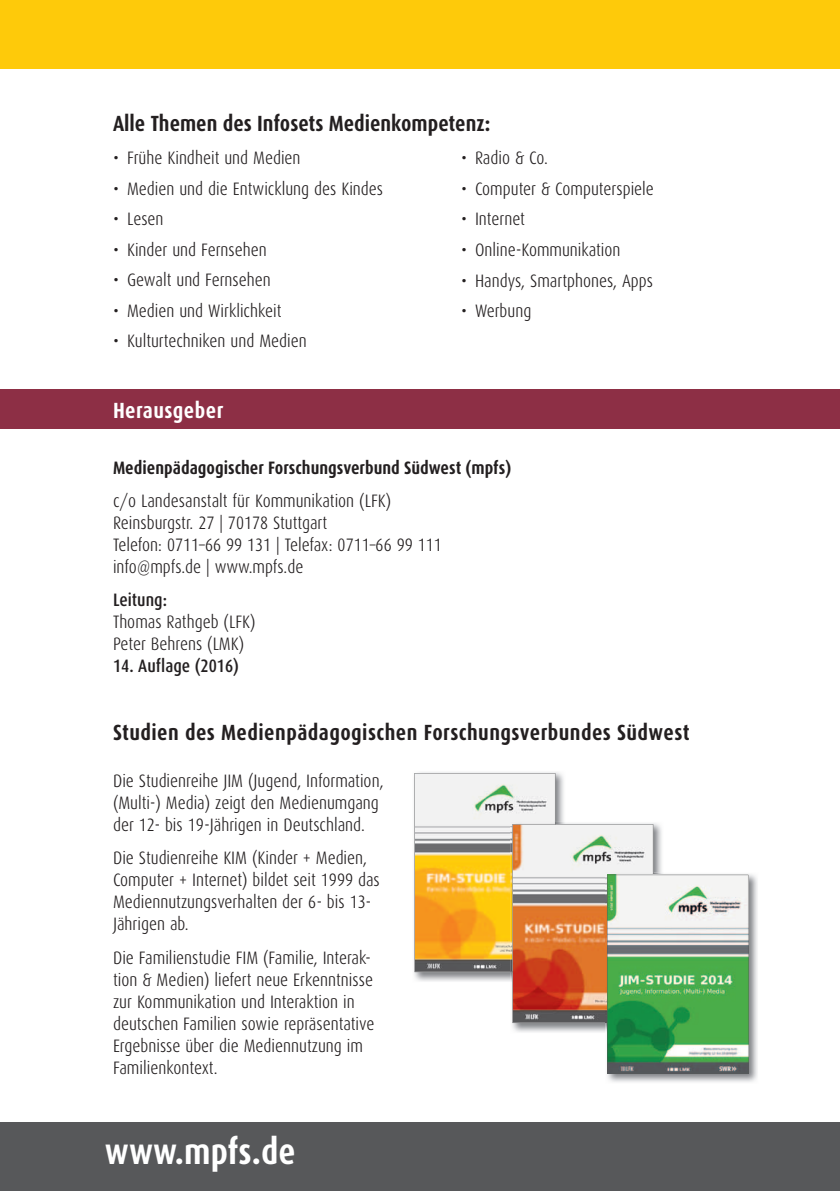
<style>
.page{position:relative;width:840px;height:1191px;background:#fff}
.page>*{position:absolute;margin:0;border:0;box-sizing:border-box;transform-origin:0 0}
.t1{font:700 36px "Dax Condensed";color:#fff}
.t2{font:700 22px "Dax Condensed";letter-spacing:.02em;color:#231f20}
.t3{font:700 22px "Dax Condensed";color:#231f20}
.t4{font:700 22px "Dax Condensed";letter-spacing:.02em;color:#fff}
.t5{font:300 18px/22px "Dax Condensed";color:#231f20}
.t6{font:700 18px "Dax Condensed";color:#231f20}
.t7{font:500 18px "Dax Condensed";color:#231f20}
</style>
<div class="page">
<div style="left:0;top:1123px;width:839px;height:68px;background:#57585a"></div>
<div style="left:0;top:0;width:839px;height:68px;background:#feca0a"></div>
<img style="left:607px;top:874px;width:150px;height:208px">
<svg style="left:414px;top:773px;width:334px;height:300px"></svg>
<div style="left:0;top:389px;width:839px;height:40px;background:#8d2f45"></div>
<p class="t3" style="left:113px;top:111px;width:378px">Alle Themen des Infosets Medienkompetenz:</p>
<p class="t5" style="left:113px;top:147px;width:189px">• Frühe Kindheit und Medien</p>
<p class="t5" style="left:113px;top:178px;width:271px">• Medien und die Entwicklung des Kindes</p>
<p class="t5" style="left:113px;top:208px;width:52px">• Lesen</p>
<p class="t5" style="left:113px;top:239px;width:155px">• Kinder und Fernsehen</p>
<p class="t5" style="left:113px;top:269px;width:159px">• Gewalt und Fernsehen</p>
<p class="t5" style="left:113px;top:300px;width:170px">• Medien und Wirklichkeit</p>
<p class="t5" style="left:113px;top:330px;width:195px">• Kulturtechniken und Medien</p>
<p class="t5" style="left:460px;top:147px;width:88px">• Radio &amp; Co.</p>
<p class="t5" style="left:460px;top:178px;width:194px">• Computer &amp; Computerspiele</p>
<p class="t5" style="left:460px;top:208px;width:65px">• Internet</p>
<p class="t5" style="left:460px;top:239px;width:161px">• Online-Kommunikation</p>
<p class="t5" style="left:460px;top:269px;width:193px">• Handys, Smartphones, Apps</p>
<p class="t5" style="left:460px;top:300px;width:72px">• Werbung</p>
<p class="t4" style="left:113px;top:397px;width:112px">Herausgeber</p>
<p class="t6" style="left:113px;top:457px;width:399px">Medienpädagogischer Forschungsverbund Südwest (mpfs)</p>
<p class="t5" style="left:113px;top:490px;width:330px">c/o Landesanstalt für Kommunikation (LFK)<br>Reinsburgstr. 27 | 70178 Stuttgart<br>Telefon: 0711–66 99 131 | Telefax: 0711–66 99 111 info@mpfs.de | www.mpfs.de</p>
<p class="t7" style="left:113px;top:589px;width:55px">Leitung:</p>
<p class="t5" style="left:113px;top:611px;width:144px">Thomas Rathgeb (LFK)<br>Peter Behrens (LMK)</p>
<p class="t7" style="left:113px;top:655px;width:127px">14. Auflage (2016)</p>
<p class="t2" style="left:113px;top:720px;width:577px">Studien des Medienpädagogischen Forschungsverbundes Südwest</p>
<p class="t5" style="left:113px;top:770px;width:272px">Die Studienreihe JIM (Jugend, Information, (Multi-) Media) zeigt den Medienumgang der 12- bis 19-Jährigen in Deutschland.</p>
<p class="t5" style="left:113px;top:847px;width:268px">Die Studienreihe KIM (Kinder + Medien, Computer + Internet) bildet seit 1999 das Mediennutzungsverhalten der 6- bis 13- Jährigen ab.</p>
<p class="t5" style="left:113px;top:946px;width:263px">Die Familienstudie FIM (Familie, Interak&shy;tion &amp; Medien) liefert neue Erkenntnisse zur Kommunikation und Interaktion in deutschen Familien sowie repräsentative Ergebnisse über die Mediennutzung im Familienkontext.</p>
<h1 class="t1" style="left:105px;top:1130px;width:192px">www.mpfs.de</h1>
</div>
